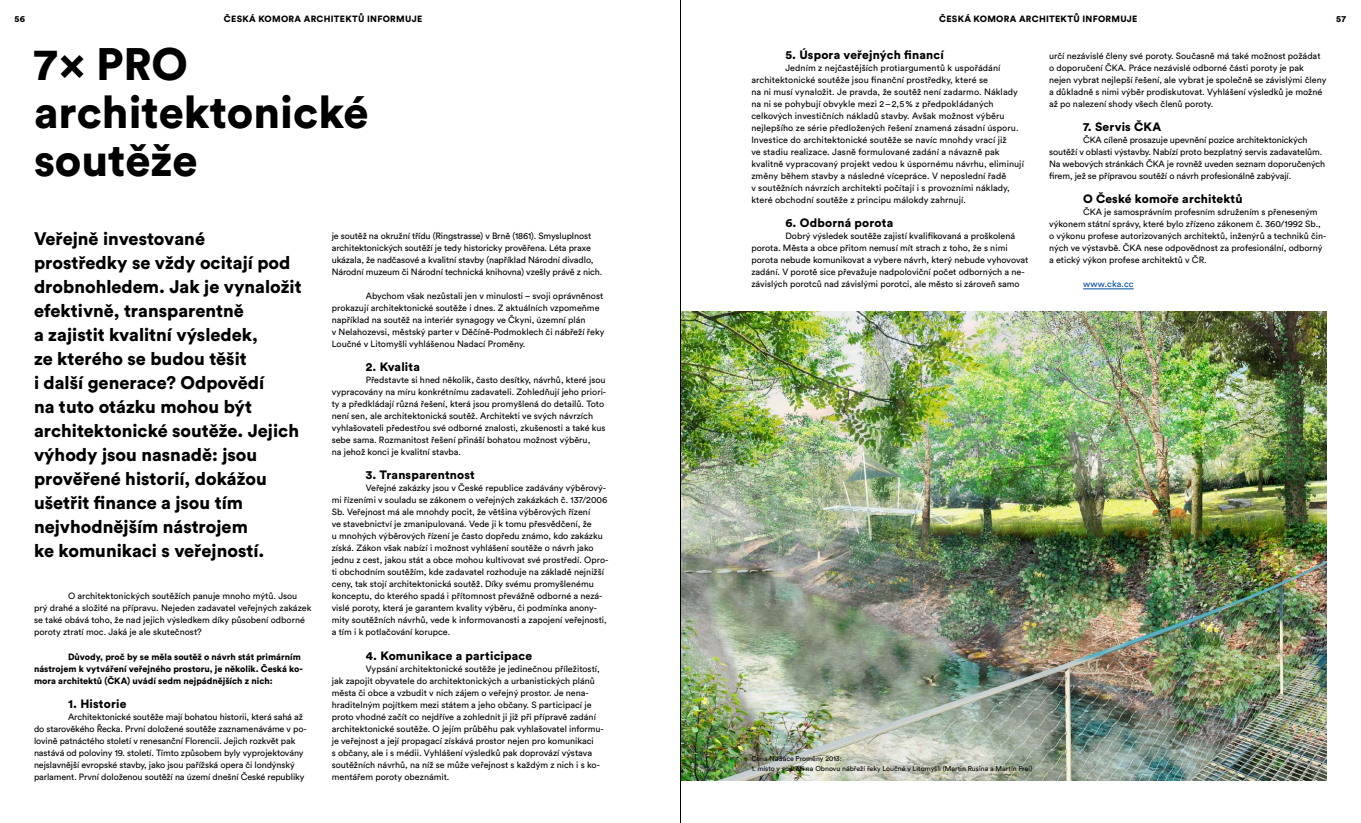
<style>
.page{position:relative;width:1361px;height:823px;background:#fff}
.page>*{position:absolute;margin:0;border:0;box-sizing:border-box;transform-origin:0 0}
.t1{font:900 45px/48px "Circular Pro";color:#000}
.t2{font:900 18px/24px "Circular Pro";color:#000}
.t3{font:900 12px "Circular Pro";letter-spacing:.015em;color:#000}
.t4{font:9px/12px "Circular Pro";color:#000}
.t5{font:900 9px/12px "Circular Pro";color:#000}
.t6{font:900 9px "Circular Pro";letter-spacing:.03em;color:#000}
.t7{font:9px "Circular Pro";letter-spacing:.015em;color:#034ea2}
.t8{font:7px "Circular Pro";color:#000}
</style>
<div class="page">
<hr style="left:1083px;top:288px;width:50px;height:1px;background:#034ea2">
<img style="left:681px;top:311px;width:646px;height:469px">
<hr style="left:680px;top:0;width:1px;height:822px;background:#000">
<p class="t5" style="left:15px;top:12px;width:12px">56</p>
<p class="t6" style="left:224px;top:12px;width:200px">ČESKÁ KOMORA ARCHITEKTŮ INFORMUJE</p>
<p class="t6" style="left:939px;top:12px;width:200px">ČESKÁ KOMORA ARCHITEKTŮ INFORMUJE</p>
<p class="t5" style="left:1013px;top:12px;width:14px">City</p>
<p class="t5" style="left:1038px;top:12px;width:15px">Arch</p>
<p class="t5" style="left:1336px;top:12px;width:11px">57</p>
<h1 class="t1" style="left:34px;top:38px;width:336px">7× PRO architektonické soutěže</h1>
<p class="t2" style="left:34px;top:226px;width:269px">Veřejně investované prostředky se vždy ocitají pod drobnohledem. Jak je vynaložit efektivně, transparentně<br>a zajistit kvalitní výsledek,<br>ze kterého se budou těšit<br>i další generace? Odpovědí<br>na tuto otázku mohou být architektonické soutěže. Jejich výhody jsou nasnadě: jsou prověřené historií, dokážou ušetřit finance a jsou tím nejvhodnějším nástrojem<br>ke komunikaci s veřejností.</p>
<p class="t4" style="left:34px;top:589px;width:279px;text-indent:34px">O architektonických soutěžích panuje mnoho mýtů. Jsou prý drahé a složité na přípravu. Nejeden zadavatel veřejných zakázek se také obává toho, že nad jejich výsledkem díky působení odborné poroty ztratí moc. Jaká je ale skutečnost?</p>
<p class="t5" style="left:34px;top:649px;width:270px;text-indent:34px">Důvody, proč by se měla soutěž o návrh stát primárním nástrojem k vytváření veřejného prostoru, je několik. Česká ko&shy;mora architektů (ČKA) uvádí sedm nejpádnějších z nich:</p>
<h3 class="t3" style="left:68px;top:694px;width:60px">1. Historie</h3>
<p class="t4" style="left:34px;top:709px;width:274px;text-indent:34px">Architektonické soutěže mají bohatou historii, která sahá až do starověkého Řecka. První doložené soutěže zaznamenáváme v po&shy;lovině patnáctého století v renesanční Florencii. Jejich rozkvět pak nastává od poloviny 19. století. Tímto způsobem byly vyprojektovány nejslavnější evropské stavby, jako jsou pařížská opera či londýnský parlament. První doloženou soutěží na území dnešní České republiky</p>
<p class="t4" style="left:332px;top:229px;width:272px">je soutěž na okružní třídu (Ringstrasse) v Brně (1861). Smysluplnost architektonických soutěží je tedy historicky prověřena. Léta praxe ukázala, že nadčasové a kvalitní stavby (například Národní divadlo, Národní muzeum či Národní technická knihovna) vzešly právě z nich.</p>
<p class="t4" style="left:332px;top:289px;width:274px;text-indent:34px">Abychom však nezůstali jen v minulosti – svoji oprávněnost prokazují architektonické soutěže i dnes. Z aktuálních vzpomeňme například na soutěž na interiér synagogy ve Čkyni, územní plán<br>v Nelahozevsi, městský parter v Děčíně-Podmoklech či nábřeží řeky Loučné v Litomyšli vyhlášenou Nadací Proměny.</p>
<h3 class="t3" style="left:366px;top:358px;width:56px">2. Kvalita</h3>
<p class="t4" style="left:332px;top:373px;width:276px;text-indent:34px">Představte si hned několik, často desítky, návrhů, které jsou vypracovány na míru konkrétnímu zadavateli. Zohledňují jeho priori&shy;ty a předkládají různá řešení, která jsou promyšlená do detailů. Toto není sen, ale architektonická soutěž. Architekti ve svých návrzích vyhlašovateli předestřou své odborné znalosti, zkušenosti a také kus sebe sama. Rozmanitost řešení přináší bohatou možnost výběru,<br>na jehož konci je kvalitní stavba.</p>
<h3 class="t3" style="left:366px;top:466px;width:110px">3. Transparentnost</h3>
<p class="t4" style="left:332px;top:481px;width:278px;text-indent:34px">Veřejné zakázky jsou v České republice zadávány výběrový&shy;mi řízeními v souladu se zákonem o veřejných zakázkách č. 137/2006<br>Sb. Veřejnost má ale mnohdy pocit, že většina výběrových řízení<br>ve stavebnictví je zmanipulovaná. Vede ji k tomu přesvědčení, že<br>u mnohých výběrových řízení je často dopředu známo, kdo zakázku získá. Zákon však nabízí i možnost vyhlášení soutěže o návrh jako jednu z cest, jakou stát a obce mohou kultivovat své prostředí. Opro&shy;ti obchodním soutěžím, kde zadavatel rozhoduje na základě nejnižší ceny, tak stojí architektonická soutěž. Díky svému promyšlenému konceptu, do kterého spadá i přítomnost převážně odborné a nezá&shy;vislé poroty, která je garantem kvality výběru, či podmínka anony&shy;mity soutěžních návrhů, vede k informovanosti a zapojení veřejnosti, a tím i k potlačování korupce.</p>
<h3 class="t3" style="left:366px;top:646px;width:168px">4. Komunikace a participace</h3>
<p class="t4" style="left:332px;top:661px;width:274px;text-indent:34px">Vypsání architektonické soutěže je jedinečnou příležitostí, jak zapojit obyvatele do architektonických a urbanistických plánů města či obce a vzbudit v nich zájem o veřejný prostor. Je nena&shy;hraditelným pojítkem mezi státem a jeho občany. S participací je proto vhodné začít co nejdříve a zohlednit ji již při přípravě zadání architektonické soutěže. O jejím průběhu pak vyhlašovatel informu&shy;je veřejnost a její propagací získává prostor nejen pro komunikaci<br>s občany, ale i s médii. Vyhlášení výsledků pak doprovází výstava soutěžních návrhů, na níž se může veřejnost s každým z nich i s ko&shy;mentářem poroty obeznámit.</p>
<h3 class="t3" style="left:785px;top:46px;width:160px">5. Úspora veřejných financí</h3>
<p class="t4" style="left:751px;top:61px;width:274px;text-indent:34px">Jedním z nejčastějších protiargumentů k uspořádání architektonické soutěže jsou finanční prostředky, které se<br>na ni musí vynaložit. Je pravda, že soutěž není zadarmo. Náklady na ni se pohybují obvykle mezi 2–2,5 % z předpokládaných celkových investičních nákladů stavby. Avšak možnost výběru nejlepšího ze série předložených řešení znamená zásadní úsporu.<br>Investice do architektonické soutěže se navíc mnohdy vrací již<br>ve stadiu realizace. Jasně formulované zadání a návazně pak kvalitně vypracovaný projekt vedou k úspornému návrhu, eliminují změny během stavby a následné vícepráce. V neposlední řadě<br>v soutěžních návrzích architekti počítají i s provozními náklady, které obchodní soutěže z principu málokdy zahrnují.</p>
<h3 class="t3" style="left:785px;top:214px;width:109px">6. Odborná porota</h3>
<p class="t4" style="left:751px;top:229px;width:278px;text-indent:34px">Dobrý výsledek soutěže zajistí kvalifikovaná a proškolená porota. Města a obce přitom nemusí mít strach z toho, že s nimi porota nebude komunikovat a vybere návrh, který nebude vyhovovat zadání. V porotě sice převažuje nadpoloviční počet odborných a ne&shy;závislých porotců nad závislými porotci, ale město si zároveň samo</p>
<p class="t4" style="left:1049px;top:49px;width:279px">určí nezávislé členy své poroty. Současně má také možnost požádat o doporučení ČKA. Práce nezávislé odborné části poroty je pak nejen vybrat nejlepší řešení, ale vybrat je společně se závislými členy a důkladně s nimi výběr prodiskutovat. Vyhlášení výsledků je možné až po nalezení shody všech členů poroty.</p>
<h3 class="t3" style="left:1083px;top:118px;width:80px">7. Servis ČKA</h3>
<p class="t4" style="left:1049px;top:133px;width:278px;text-indent:34px">ČKA cíleně prosazuje upevnění pozice architektonických soutěží v oblasti výstavby. Nabízí proto bezplatný servis zadavatelům.<br>Na webových stránkách ČKA je rovněž uveden seznam doporučených firem, jež se přípravou soutěží o návrh profesionálně zabývají.</p>
<h3 class="t3" style="left:1083px;top:190px;width:161px">O České komoře architektů</h3>
<p class="t4" style="left:1049px;top:205px;width:279px;text-indent:34px">ČKA je samosprávním profesním sdružením s přeneseným výkonem státní správy, které bylo zřízeno zákonem č. 360/1992 Sb., o výkonu profese autorizovaných architektů, inženýrů a techniků čin&shy;ných ve výstavbě. ČKA nese odpovědnost za profesionální, odborný a etický výkon profese architektů v ČR.</p>
<p class="t7" style="left:1083px;top:278px;width:52px">www.cka.cc</p>
<p class="t8" style="left:751px;top:753px;width:92px">Cena Nadace Proměny 2013:</p>
<p class="t8" style="left:751px;top:763px;width:283px">1. místo v soutěži na Obnovu nábřeží řeky Loučné v Litomyšli (Martin Rusina a Martin Frei)</p>
</div>
